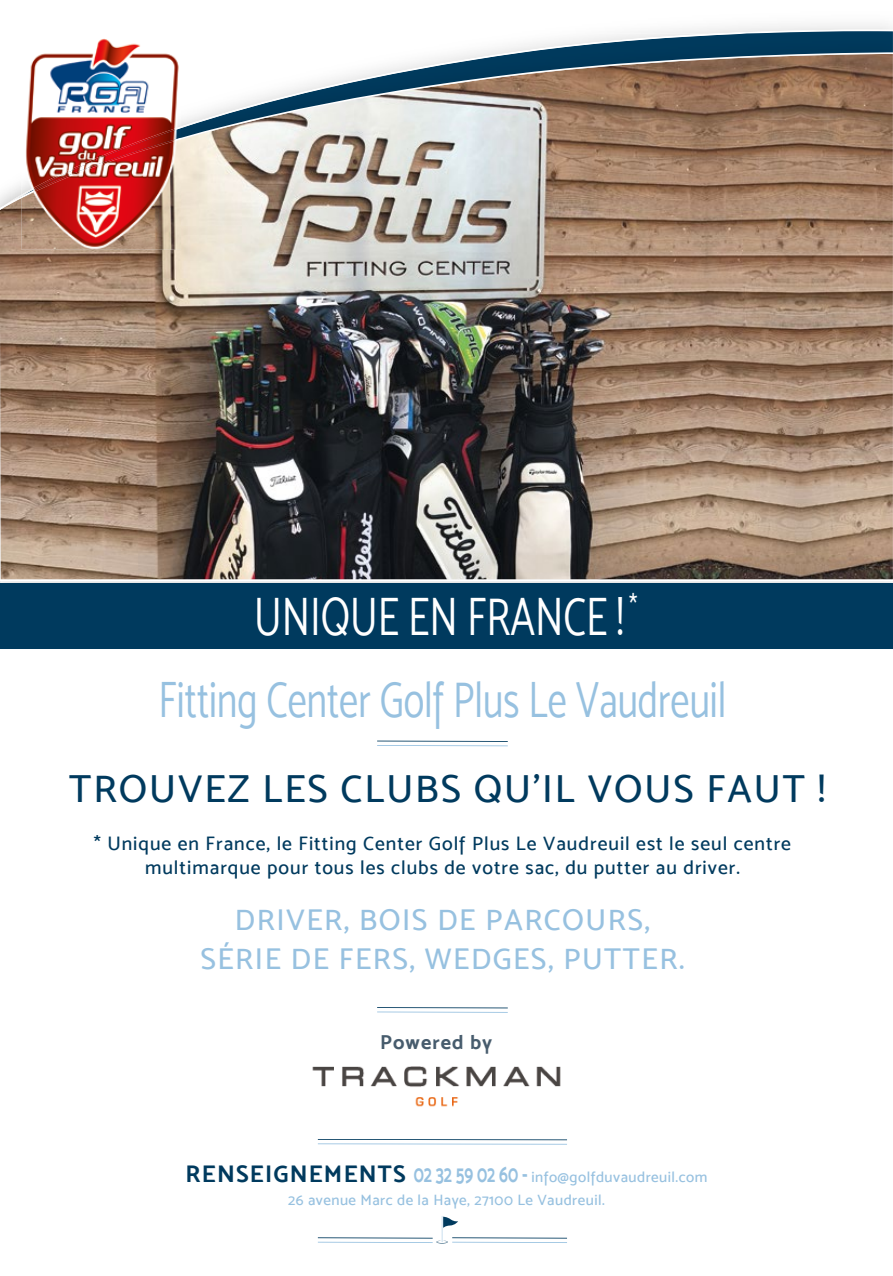
<style>
.page{position:relative;width:893px;height:1276px;background:#fff}
.page>*{position:absolute;margin:0;border:0;box-sizing:border-box;transform-origin:0 0}
.t1{font:54px "Mosk Normal 400";color:#fff;scale:.75 1}
.t2{font:51px "Mosk Normal 400";color:#97c1e0;scale:.75 1}
.t3{font:39px "Mosk Medium 500";letter-spacing:.05em;color:#003a5e}
.t4{font:30px/39px "Mosk Medium 500";letter-spacing:.05em;color:#97c1e0;text-align:center}
.t5{font:20.1px "Mosk Bold 700";letter-spacing:.05em;color:#475c6d}
.t6{font:19.5px/24px "Mosk Medium 500";letter-spacing:.05em;color:#003a5e;text-align:center}
.t7{font:15px/22.5px "Mosk Medium 500";letter-spacing:.03em;color:#97c1e0;text-align:center}
.s1{font-family:"Mosk Bold 700";font-size:24px;color:#003a5e}
.s2{font-family:"Mosk Bold 700";font-size:24px}
</style>
<div class="page">
<img style="left:1px;top:34px;width:892px;height:548px">
<img style="left:0;top:52px;width:893px;height:529px">
<img style="left:22px;top:35px;width:159px;height:91px">
<img style="left:22px;top:126px;width:159px;height:12px">
<img style="left:22px;top:198px;width:159px;height:52px">
<img style="left:22px;top:138px;width:159px;height:60px">
<div style="left:0;top:583px;width:893px;height:65px;background:#003a5e"></div>
<hr style="left:377px;top:1011px;width:131px;height:1px;background:#97c1e0">
<hr style="left:377px;top:1007px;width:131px;height:1px;background:#003a5e">
<hr style="left:377px;top:745px;width:131px;height:1px;background:#97c1e0">
<hr style="left:377px;top:740px;width:131px;height:2px;background:#003a5e">
<hr style="left:318px;top:1143px;width:249px;height:1px;background:#97c1e0">
<hr style="left:318px;top:1139px;width:249px;height:1px;background:#003a5e">
<hr style="left:318px;top:1241px;width:115px;height:2px;background:#97c1e0">
<hr style="left:318px;top:1237px;width:115px;height:1px;background:#003a5e">
<hr style="left:452px;top:1241px;width:115px;height:2px;background:#97c1e0">
<hr style="left:452px;top:1237px;width:115px;height:1px;background:#003a5e">
<svg style="left:436px;top:1216px;width:22px;height:27px"></svg>
<img style="left:312px;top:1066px;width:249px;height:41px">
<h1 class="t1" style="left:254px;top:585px;width:512px">UNIQUE EN FRANCE ! <sup>*</sup></h1>
<h2 class="t2" style="left:159px;top:669px;width:758px">Fitting Center Golf Plus Le Vaudreuil</h2>
<h3 class="t3" style="left:69px;top:766px;width:757px">TROUVEZ LES CLUBS QU’IL VOUS FAUT !</h3>
<p class="t6" style="left:94px;top:831px;width:699px">* Unique en France, le Fitting Center Golf Plus Le Vaudreuil est le seul centre multimarque pour tous les clubs de votre sac, du putter au driver.</p>
<h3 class="t4" style="left:200px;top:900px;width:485px">DRIVER, BOIS DE PARCOURS,<br>SÉRIE DE FERS, WEDGES, PUTTER.</h3>
<p class="t5" style="left:380px;top:1029px;width:114px">POWERED BY</p>
<p class="t7" style="left:186px;top:1166px;width:523px"><span class="s1">RENSEIGNEMENTS</span> <span class="s2">02 32 59 02 60 -</span> info@golfduvaudreuil.com<br>26 avenue Marc de la Haye, 27100 Le Vaudreuil.</p>
</div>
